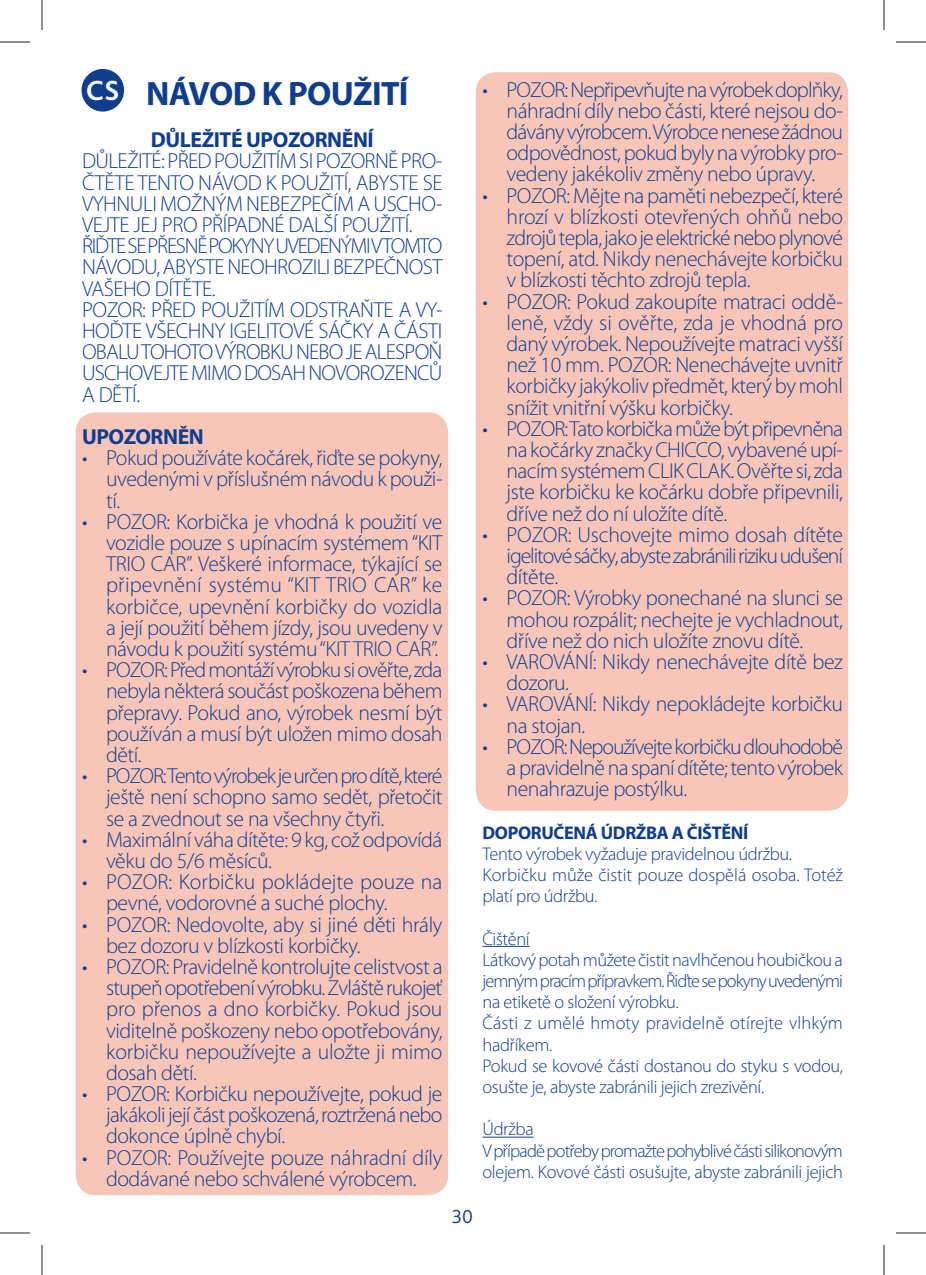
<style>
.page{position:relative;width:926px;height:1275px;background:#fff}
.page>*{position:absolute;margin:0;border:0;box-sizing:border-box;transform-origin:0 0}
.t1{font:700 34px "Myriad Pro";letter-spacing:-.02em;color:#103d8c}
.t2{font:700 29px "Bliss 2";color:#fff}
.t3{font:300 21.8px/21.2px "Myriad Pro";letter-spacing:-.02em;color:#103d8c;text-align:justify}
.t4{font:700 21.8px "Myriad Pro";letter-spacing:-.02em;color:#103d8c}
.t5{font:300 19.8px "Bliss 2";color:#103d8c}
.t6{font:300 18.4px/21.2px "Myriad Pro";letter-spacing:-.02em;color:#103d8c}
.t7{font:700 18.4px "Myriad Pro";letter-spacing:-.02em;color:#103d8c}
</style>
<div class="page">
<div style="left:476px;top:72px;width:372px;height:738px;background:#f8c6b9;border-radius:20px"></div>
<div style="left:76px;top:412px;width:372px;height:783px;background:#f8c6b9;border-radius:20px"></div>
<hr style="left:482px;top:946px;width:48px;height:1px;background:#103d8c">
<hr style="left:482px;top:1136px;width:52px;height:1px;background:#103d8c">
<div style="left:81px;top:69px;width:43px;height:43px;background:#103d8c;border-radius:50%"></div>
<hr style="left:0;top:42px;width:30px;height:1px;background:#231f20">
<hr style="left:896px;top:42px;width:30px;height:1px;background:#231f20">
<hr style="left:0;top:1232px;width:30px;height:1px;background:#231f20">
<hr style="left:896px;top:1232px;width:30px;height:1px;background:#231f20">
<hr style="left:42px;top:0;width:1px;height:30px;background:#231f20">
<hr style="left:42px;top:1245px;width:1px;height:30px;background:#231f20">
<hr style="left:884px;top:0;width:1px;height:30px;background:#231f20">
<hr style="left:884px;top:1245px;width:1px;height:30px;background:#231f20">
<h1 class="t1" style="left:146px;top:80px;width:264px">NÁVOD K POUŽITÍ</h1>
<p class="t4" style="left:151px;top:132px;width:225px">DŮLEŽITÉ UPOZORNĚNÍ</p>
<p class="t3" style="left:82px;top:152px;width:362px;text-align:left">DŮLEŽITÉ: PŘED POUŽITÍM SI POZORNĚ PRO-ČTĚTE TENTO NÁVOD K POUŽITÍ, ABYSTE SE VYHNULI MOŽNÝM NEBEZPEČÍM A USCHO-VEJTE JEJ PRO PŘÍPADNÉ DALŠÍ POUŽITÍ.<br>ŘIĎTE SE PŘESNĚ POKYNY UVEDENÝMI V TOMTO NÁVODU, ABYSTE NEOHROZILI BEZPEČNOST VAŠEHO DÍTĚTE.<br>POZOR: PŘED POUŽITÍM ODSTRAŇTE A VY-HOĎTE VŠECHNY IGELITOVÉ SÁČKY A ČÁSTI OBALU TOHOTO VÝROBKU NEBO JE ALESPOŇ USCHOVEJTE MIMO DOSAH NOVOROZENCŮ A DĚTÍ.</p>
<p class="t4" style="left:82px;top:428px;width:123px">UPOZORNĚN</p>
<p class="t3" style="left:106px;top:449px;width:338px;text-indent:-24px">• Pokud používáte kočárek, řiďte se pokyny, uvedenými v příslušném návodu k použi&shy;tí.</p>
<p class="t3" style="left:106px;top:512px;width:338px;text-indent:-24px">• POZOR: Korbička je vhodná k použití ve vozidle pouze s upínacím systémem “KIT TRIO CAR”. Veškeré informace, týkající se připevnění systému “KIT TRIO CAR” ke korbičce, upevnění korbičky do vozidla a její použití během jízdy, jsou uvedeny v návodu k použití systému “KIT TRIO CAR”.</p>
<p class="t3" style="left:106px;top:661px;width:338px;text-indent:-24px">• POZOR: Před montáží výrobku si ověřte, zda nebyla některá součást poškozena během přepravy. Pokud ano, výrobek nesmí být používán a musí být uložen mimo dosah dětí.</p>
<p class="t3" style="left:106px;top:767px;width:338px;text-indent:-24px">• POZOR: Tento výrobek je určen pro dítě, které ještě není schopno samo sedět, přetočit se a zvednout se na všechny čtyři.</p>
<p class="t3" style="left:106px;top:830px;width:338px;text-indent:-24px">• Maximální váha dítěte: 9 kg, což odpovídá věku do 5/6 měsíců.</p>
<p class="t3" style="left:106px;top:873px;width:338px;text-indent:-24px">• POZOR: Korbičku pokládejte pouze na pevné, vodorovné a suché plochy.</p>
<p class="t3" style="left:106px;top:915px;width:338px;text-indent:-24px">• POZOR: Nedovolte, aby si jiné děti hrály bez dozoru v blízkosti korbičky.</p>
<p class="t3" style="left:106px;top:957px;width:338px;text-indent:-24px">• POZOR: Pravidelně kontrolujte celistvost a stupeň opotřebení výrobku. Zvláště rukojeť pro přenos a dno korbičky. Pokud jsou viditelně poškozeny nebo opotřebovány, korbičku nepoužívejte a uložte ji mimo dosah dětí.</p>
<p class="t3" style="left:106px;top:1085px;width:338px;text-indent:-24px">• POZOR: Korbičku nepoužívejte, pokud je jakákoli její část poškozená, roztržená nebo dokonce úplně chybí.</p>
<p class="t3" style="left:82px;top:1148px;width:362px;text-align:center">• POZOR: Používejte pouze náhradní díly dodávané nebo schválené výrobcem.</p>
<h2 class="t2" style="left:86px;top:80px;width:35px">CS</h2>
<p class="t3" style="left:507px;top:80px;width:338px;text-indent:-24px">• POZOR: Nepřipevňujte na výrobek doplňky, náhradní díly nebo části, které nejsou do&shy;dávány výrobcem. Výrobce nenese žádnou odpovědnost, pokud byly na výrobky pro&shy;vedeny jakékoliv změny nebo úpravy.</p>
<p class="t3" style="left:507px;top:186px;width:338px;text-indent:-24px">• POZOR: Mějte na paměti nebezpečí, které hrozí v blízkosti otevřených ohňů nebo zdrojů tepla, jako je elektrické nebo plynové topení, atd. Nikdy nenechávejte korbičku v blízkosti těchto zdrojů tepla.</p>
<p class="t3" style="left:507px;top:292px;width:338px;text-indent:-24px">• POZOR: Pokud zakoupíte matraci oddě&shy;leně, vždy si ověřte, zda je vhodná pro daný výrobek. Nepoužívejte matraci vyšší než 10 mm. POZOR: Nenechávejte uvnitř korbičky jakýkoliv předmět, který by mohl snížit vnitřní výšku korbičky.</p>
<p class="t3" style="left:507px;top:419px;width:338px;text-indent:-24px">• POZOR: Tato korbička může být připevněna na kočárky značky CHICCO, vybavené upí&shy;nacím systémem CLIK CLAK. Ověřte si, zda jste korbičku ke kočárku dobře připevnili, dříve než do ní uložíte dítě.</p>
<p class="t3" style="left:507px;top:525px;width:338px;text-indent:-24px">• POZOR: Uschovejte mimo dosah dítěte igelitové sáčky, abyste zabránili riziku udušení dítěte.</p>
<p class="t3" style="left:507px;top:589px;width:338px;text-indent:-24px">• POZOR: Výrobky ponechané na slunci se mohou rozpálit; nechejte je vychladnout, dříve než do nich uložíte znovu dítě.</p>
<p class="t3" style="left:507px;top:653px;width:338px;text-indent:-24px">• VAROVÁNÍ: Nikdy nenechávejte dítě bez dozoru.</p>
<p class="t3" style="left:507px;top:695px;width:338px;text-indent:-24px">• VAROVÁNÍ: Nikdy nepokládejte korbičku na stojan.</p>
<p class="t3" style="left:507px;top:737px;width:338px;text-indent:-24px">• POZOR: Nepoužívejte korbičku dlouhodobě a pravidelně na spaní dítěte; tento výrobek nenahrazuje postýlku.</p>
<p class="t7" style="left:482px;top:825px;width:267px">DOPORUČENÁ ÚDRŽBA A ČIŠTĚNÍ</p>
<p class="t6" style="left:482px;top:844px;width:362px">Tento výrobek vyžaduje pravidelnou údržbu.<br>Korbičku může čistit pouze dospělá osoba. Totéž platí pro údržbu.</p>
<p class="t6" style="left:482px;top:929px;width:362px">Čištění<br>Látkový potah můžete čistit navlhčenou houbičkou a jemným pracím přípravkem. Řiďte se pokyny uvedenými na etiketě o složení výrobku.<br>Části z umělé hmoty pravidelně otírejte vlhkým hadříkem.<br>Pokud se kovové části dostanou do styku s vodou, osušte je, abyste zabránili jejich zrezivění.</p>
<p class="t6" style="left:482px;top:1120px;width:362px">Údržba<br>V případě potřeby promažte pohyblivé části silikonovým olejem. Kovové části osušujte, abyste zabránili jejich</p>
<p class="t5" style="left:452px;top:1208px;width:23px">30</p>
</div>
